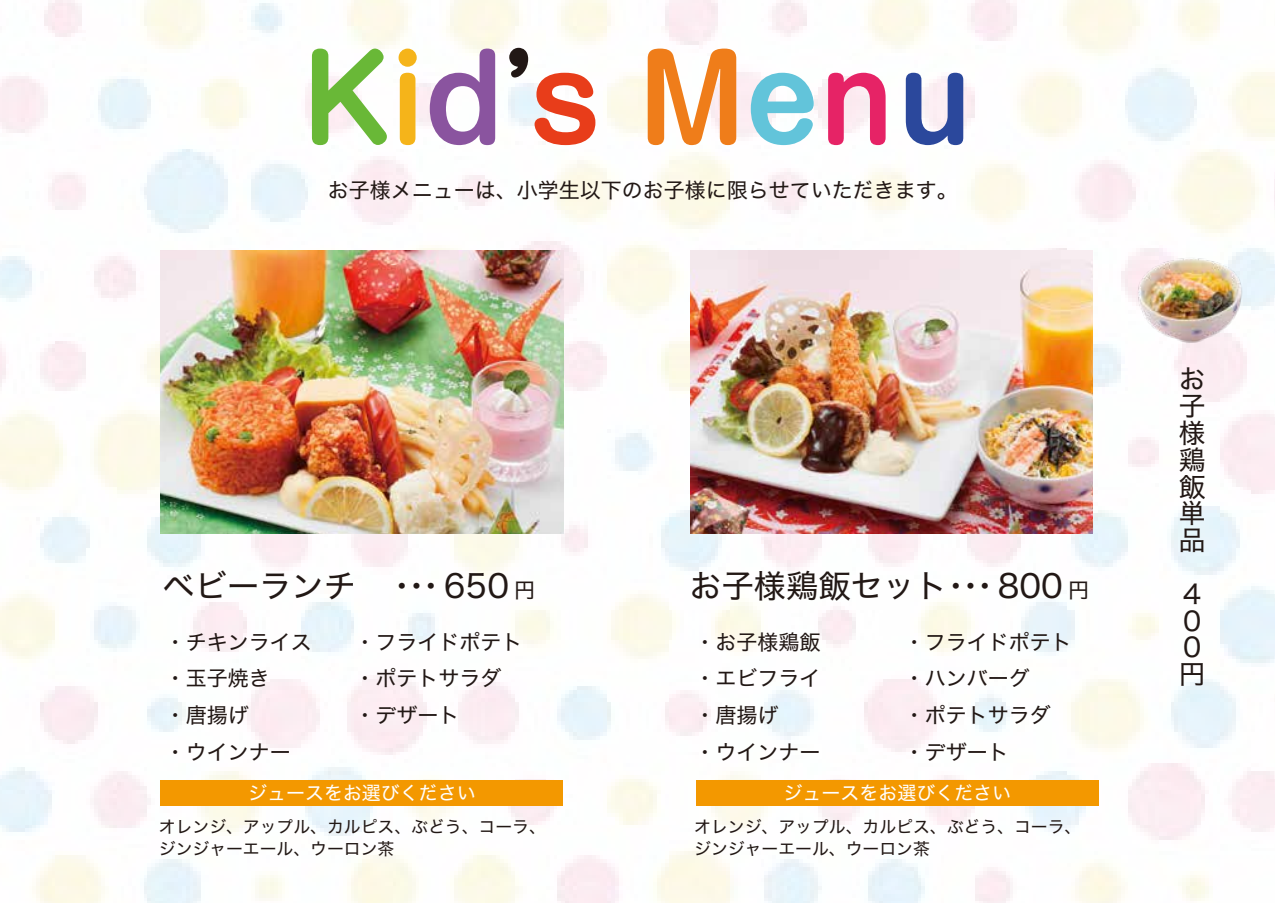
<style>
.page{position:relative;width:1275px;height:903px;background:#fff}
.page>*{position:absolute;margin:0;border:0;box-sizing:border-box;transform-origin:0 0}
.t1{font:700 113.4px "Capie N Std De";color:#69b837}
.t2{font:32.2px "Hira Kaku Std W4";color:#221815}
.t3{font:26.78px/26.8px "Hira Kaku Std W4";color:#221815;text-align:justify}
.t4{font:21px/36.8px "Hira Kaku Std W4";color:#221815}
.t5{font:18.9px "Hira Kaku Std W4";color:#fff}
.t6{font:16.8px/21.3px "Hira Kaku Std W4";color:#221815}
.s1{color:#f5b41a}
.s2{color:#8a549f}
.s3{color:#221815}
.s4{color:#e83d1a}
.s5{color:#ef7d1a}
.s6{color:#62c4da}
.s7{color:#e62366}
.s8{color:#2b489c}
.s9{font-size:21.18px}
</style>
<div class="page">
<img style="left:0;top:0;width:1275px;height:903px">
<img style="left:161px;top:251px;width:402px;height:282px">
<img style="left:691px;top:251px;width:402px;height:282px">
<div style="left:161px;top:780px;width:402px;height:25px;background:#f39800"></div>
<div style="left:696px;top:780px;width:402px;height:25px;background:#f39800"></div>
<img style="left:1132px;top:251px;width:115px;height:98px">
<h1 class="t1" style="left:302px;top:15px;width:673px">K<span class="s1">i</span><span class="s2">d</span><span class="s3">’</span><span class="s4">s</span> <span class="s5">M</span><span class="s6">e</span><span class="s7">n</span><span class="s8">u</span></h1>
<p class="t4" style="left:328px;top:172px;width:631px">お子様メニューは、小学生以下のお子様に限らせていただきます。</p>
<h2 class="t2" style="left:163px;top:561px;width:374px">ベビーランチ ・・・　650 <span class="s9">円</span></h2>
<p class="t4" style="left:355px;top:623px;width:170px">・フライドポテト・ポテトサラダ・デザート</p>
<p class="t4" style="left:695px;top:623px;width:127px">・お子様鶏飯・エビフライ・唐揚げ<br>・ウインナー</p>
<h2 class="t2" style="left:689px;top:561px;width:401px">お子様鶏飯セット・・・　800 <span class="s9">円</span></h2>
<p class="t4" style="left:904px;top:623px;width:169px">・フライドポテト・ハンバーグ<br>・ポテトサラダ・デザート</p>
<p class="t4" style="left:165px;top:623px;width:148px">・チキンライス・玉子焼き<br>・唐揚げ<br>・ウインナー</p>
<p class="t5" style="left:248px;top:778px;width:229px">ジュースをお選びください</p>
<p class="t6" style="left:159px;top:816px;width:388px">オレンジ、アップル、カルピス、ぶどう、コーラ、ジンジャーエール、ウーロン茶</p>
<p class="t5" style="left:784px;top:778px;width:229px">ジュースをお選びください</p>
<p class="t6" style="left:694px;top:816px;width:388px">オレンジ、アップル、カルピス、ぶどう、コーラ、ジンジャーエール、ウーロン茶</p>
<p class="t3" style="left:1179px;top:366px;width:28px">お子様鶏飯単品</p>
<p class="t3" style="left:1179px;top:580px;width:26px">４<br>０<br>０円</p>
</div>
